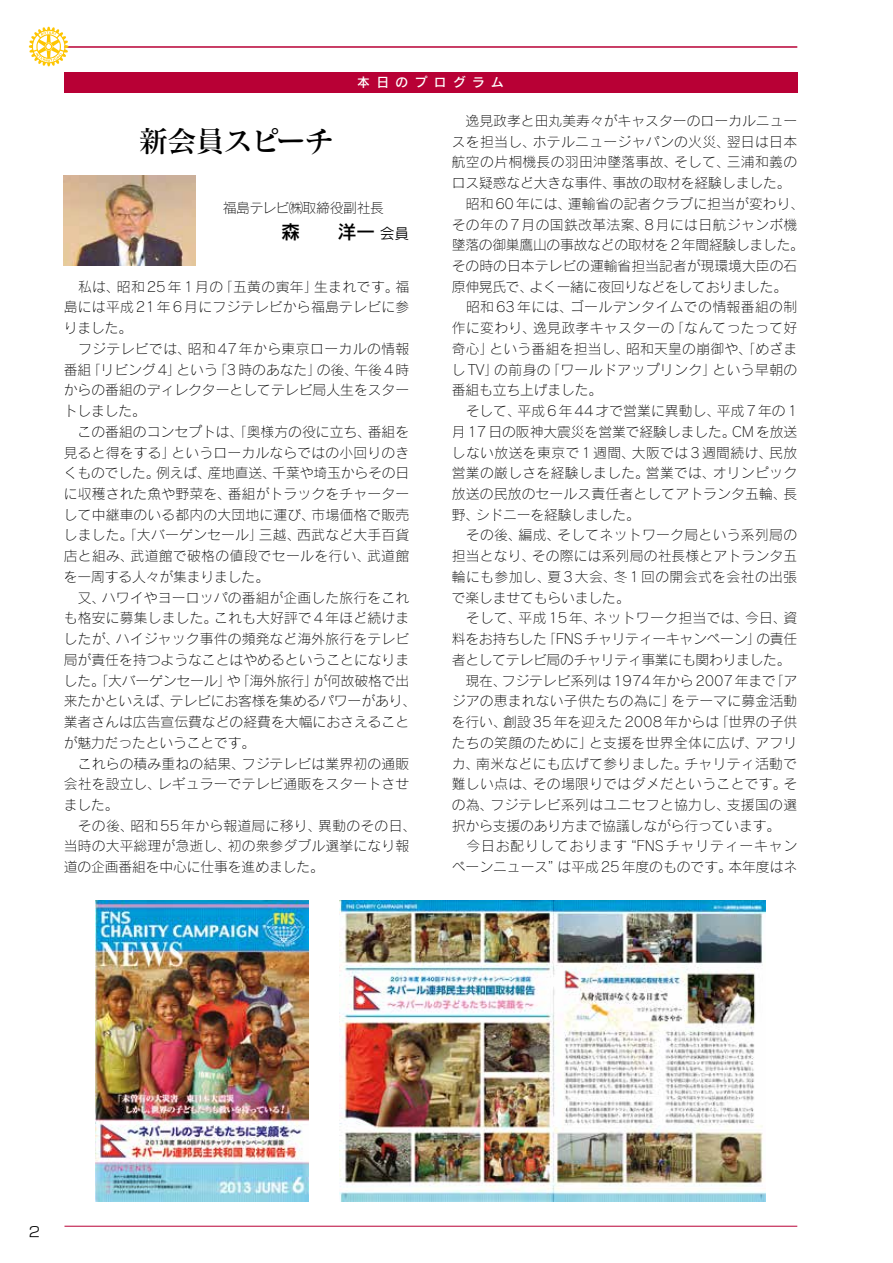
<style>
.page{position:relative;width:893px;height:1263px;background:#fff}
.page>*{position:absolute;margin:0;border:0;box-sizing:border-box;transform-origin:0 0}
.t1{font:29.7px "Matisse Pro DB";letter-spacing:-.06em;color:#000}
.t2{font:19.2px "Rodin Pro DB";color:#000}
.t3{font:13.8px/20.7px "Rodin Pro L";letter-spacing:.01em;color:#000}
.t4{font:13.8px "Rodin Pro L";letter-spacing:-.02em;color:#000}
.t5{font:13.8px "New Rodin Pro M";color:#000}
.t6{font:12.75px "Rodin Pro DB";letter-spacing:.5em;color:#fff}
.s1{font-family:"Rodin Pro M";font-size:14.85px}
</style>
<div class="page">
<hr style="left:64px;top:46px;width:733px;height:2px;background:#b80035">
<hr style="left:64px;top:1226px;width:733px;height:1px;background:#b80035">
<svg style="left:29px;top:27px;width:39px;height:39px"></svg>
<div style="left:64px;top:72px;width:733px;height:21px;background:#b80035"></div>
<img style="left:64px;top:176px;width:131px;height:90px">
<img style="left:95px;top:900px;width:213px;height:302px">
<img style="left:339px;top:900px;width:426px;height:302px">
<p class="t6" style="left:357px;top:74px;width:148px">本日のプログラム</p>
<h1 class="t1" style="left:139px;top:122px;width:197px">新会員スピーチ</h1>
<p class="t4" style="left:223px;top:199px;width:163px">福島テレビ㈱取締役副社長</p>
<h2 class="t2" style="left:281px;top:219px;width:130px">森　　洋一 <span class="s1">会員</span></h2>
<p class="t3" style="left:64px;top:276px;width:354px">　私は、昭和 25年 1月の「五黄の寅年」生まれです。福島には平成 21年 6月にフジテレビから福島テレビに参りました。<br>　フジテレビでは、昭和 47年から東京ローカルの情報番組「リビング 4」という「3時のあなた」の後、午後 4時からの番組のディレクターとしてテレビ局人生をスタートしました。<br>　この番組のコンセプトは、「奥様方の役に立ち、番組を見ると得をする」というローカルならではの小回りのきくものでした。例えば、産地直送、千葉や埼玉からその日に収穫された魚や野菜を、番組がトラックをチャーターして中継車のいる都内の大団地に運び、市場価格で販売しました。「大バーゲンセール」三越、西武など大手百貨店と組み、武道館で破格の値段でセールを行い、武道館を一周する人々が集まりました。<br>　又、ハワイやヨーロッパの番組が企画した旅行をこれも格安に募集しました。これも大好評で 4年ほど続けましたが、ハイジャック事件の頻発など海外旅行をテレビ局が責任を持つようなことはやめるということになりました。「大バーゲンセール」や「海外旅行」が何故破格で出来たかといえば、テレビにお客様を集めるパワーがあり、業者さんは広告宣伝費などの経費を大幅におさえることが魅力だったということです。<br>　これらの積み重ねの結果、フジテレビは業界初の通販会社を設立し、レギュラーでテレビ通販をスタートさせました。<br>　その後、昭和 55年から報道局に移り、異動のその日、当時の大平総理が急逝し、初の衆参ダブル選挙になり報道の企画番組を中心に仕事を進めました。</p>
<p class="t3" style="left:452px;top:110px;width:354px">　逸見政孝と田丸美寿々がキャスターのローカルニュースを担当し、ホテルニュージャパンの火災、翌日は日本航空の片桐機長の羽田沖墜落事故、そして、三浦和義のロス疑惑など大きな事件、事故の取材を経験しました。　昭和60年には、運輸省の記者クラブに担当が変わり、その年の 7月の国鉄改革法案、8月には日航ジャンボ機墜落の御巣鷹山の事故などの取材を2年間経験しました。その時の日本テレビの運輸省担当記者が現環境大臣の石原伸晃氏で、よく一緒に夜回りなどをしておりました。　昭和 63年には、ゴールデンタイムでの情報番組の制作に変わり、逸見政孝キャスターの「なんてったって好奇心」という番組を担当し、昭和天皇の崩御や、「めざまし TV」の前身の「ワールドアップリンク」という早朝の番組も立ち上げました。<br>　そして、平成 6年 44才で営業に異動し、平成 7年の 1月 17日の阪神大震災を営業で経験しました。CMを放送しない放送を東京で 1週間、大阪では 3週間続け、民放営業の厳しさを経験しました。営業では、オリンピック放送の民放のセールス責任者としてアトランタ五輪、長野、シドニーを経験しました。<br>　その後、編成、そしてネットワーク局という系列局の担当となり、その際には系列局の社長様とアトランタ五輪にも参加し、夏 3大会、冬 1回の開会式を会社の出張で楽しませてもらいました。<br>　そして、平成 15年、ネットワーク担当では、今日、資料をお持ちした「FNSチャリティーキャンペーン」の責任者としてテレビ局のチャリティ事業にも関わりました。　現在、フジテレビ系列は1974年から2007年まで「アジアの恵まれない子供たちの為に」をテーマに募金活動を行い、創設 35年を迎えた 2008年からは「世界の子供たちの笑顔のために」と支援を世界全体に広げ、アフリカ、南米などにも広げて参りました。チャリティ活動で難しい点は、その場限りではダメだということです。その為、フジテレビ系列はユニセフと協力し、支援国の選択から支援のあり方まで協議しながら行っています。<br>　今日お配りしております“FNSチャリティーキャンペーンニュース”は平成 25年度のものです。本年度はネ</p>
<p class="t5" style="left:29px;top:1220px;width:13px">2</p>
</div>
